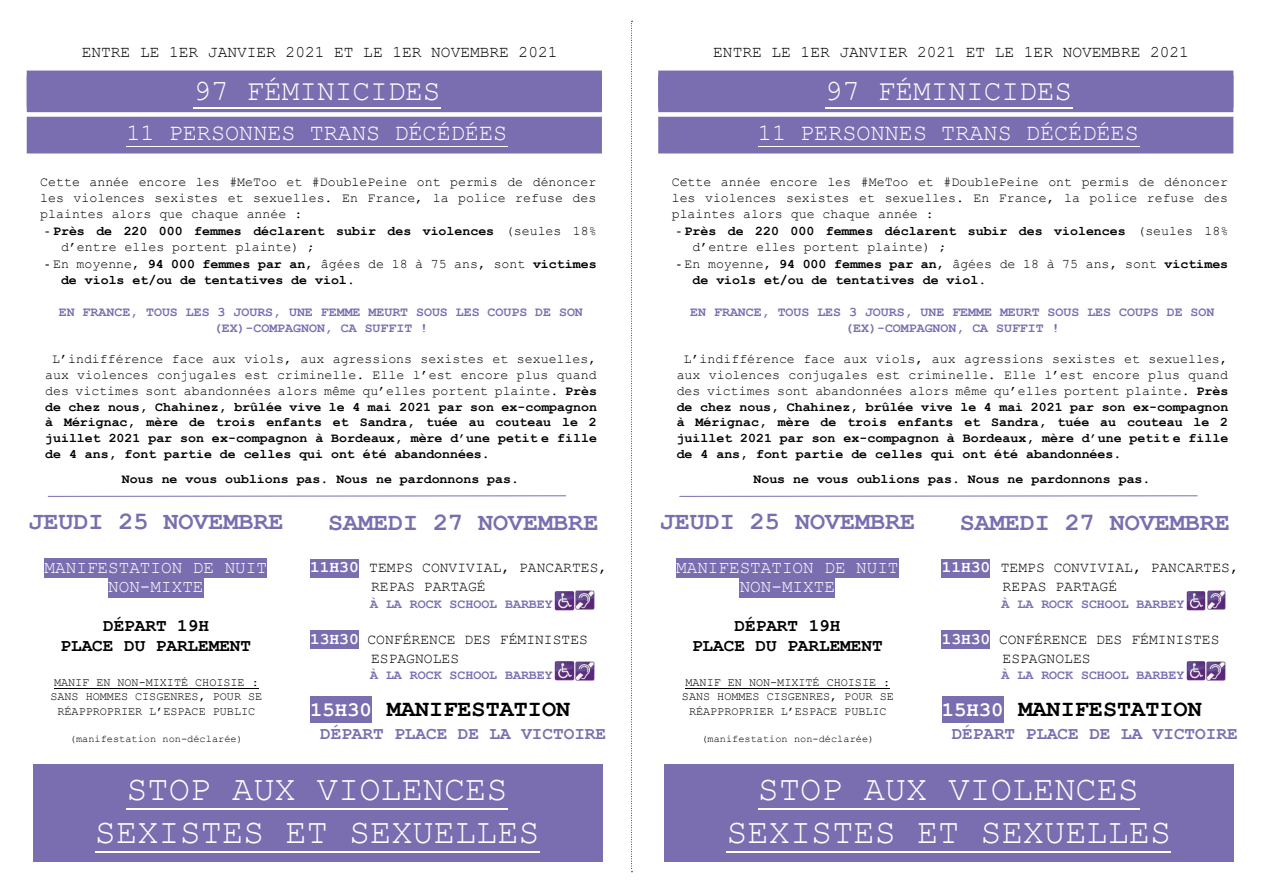
<style>
.page{position:relative;width:1263px;height:893px;background:#fff}
.page>*{position:absolute;margin:0;border:0;box-sizing:border-box;transform-origin:0 0}
.t1{font:35.25px/42.5px "Courier New";color:#fff;text-align:center}
.t2{font:29.4px "Courier New";color:#fff}
.t3{font:27.9px "Courier New";color:#fff}
.t4{font:700 25.05px "Courier New";color:#7a6eb0}
.t5{font:23.4px "Courier New";color:#fff}
.t6{font:700 23.4px "Courier New";color:#000}
.t7{font:17.7px/19.6px "Courier New";color:#fff;text-align:center}
.t8{font:700 17.7px/19.8px "Courier New";color:#000;text-align:center}
.t9{font:700 17.7px "Courier New";color:#7a6eb0}
.t10{font:16.2px "Courier New";color:#000}
.t11{font:14.7px/18.8px "Courier New";color:#000}
.t12{font:700 13.2px/15.9px "Courier New";color:#000}
.t13{font:13.2px/15.9px "Courier New";color:#000;text-align:justify}
.t14{font:700 13.2px/15.9px "Courier New";color:#7a6eb0;text-align:center}
.t15{font:11.85px/14.4px "Courier New";letter-spacing:-.005em;color:#000;text-align:center}
.t16{font:10.2px "Courier New";letter-spacing:.005em;color:#000}
.s1{font-family:"Times New Roman";font-weight:400}
.s2{font-weight:400}
.s3{font-weight:700;font-size:16.2px;color:#fff}
.s4{font-size:20.7px;color:#fff}
</style>
<div class="page">
<div style="left:27px;top:71px;width:575px;height:36px;background:#7a6eb0"></div>
<div style="left:27px;top:117px;width:575px;height:36px;background:#7a6eb0"></div>
<div style="left:27px;top:75px;width:575px;height:37px;background:#7a6eb0"></div>
<img style="left:555px;top:591px;width:39px;height:19px">
<img style="left:555px;top:662px;width:39px;height:19px">
<hr style="left:193px;top:107px;width:248px;height:1px;background:#fff">
<hr style="left:126px;top:146px;width:382px;height:1px;background:#fff">
<div style="left:45px;top:558px;width:222px;height:20px;background:#7a6eb0"></div>
<div style="left:108px;top:578px;width:96px;height:19px;background:#7a6eb0"></div>
<hr style="left:54px;top:688px;width:205px;height:1px;background:#000">
<div style="left:310px;top:559px;width:49px;height:18px;background:#7a6eb0"></div>
<div style="left:310px;top:630px;width:49px;height:19px;background:#7a6eb0"></div>
<div style="left:310px;top:696px;width:62px;height:27px;background:#7a6eb0"></div>
<div style="left:33px;top:764px;width:570px;height:98px;background:#7a6eb0"></div>
<hr style="left:126px;top:808px;width:382px;height:2px;background:#fff">
<hr style="left:95px;top:851px;width:445px;height:1px;background:#fff">
<svg style="left:47px;top:495px;width:519px;height:2px"></svg>
<svg style="left:631px;top:21px;width:1px;height:851px"></svg>
<div style="left:658px;top:71px;width:575px;height:36px;background:#7a6eb0"></div>
<div style="left:658px;top:117px;width:575px;height:36px;background:#7a6eb0"></div>
<div style="left:658px;top:75px;width:575px;height:37px;background:#7a6eb0"></div>
<img style="left:1186px;top:591px;width:40px;height:19px">
<img style="left:1186px;top:662px;width:40px;height:19px">
<hr style="left:825px;top:107px;width:247px;height:1px;background:#fff">
<hr style="left:758px;top:146px;width:381px;height:1px;background:#fff">
<div style="left:676px;top:558px;width:222px;height:20px;background:#7a6eb0"></div>
<div style="left:740px;top:578px;width:95px;height:19px;background:#7a6eb0"></div>
<hr style="left:685px;top:688px;width:205px;height:1px;background:#000">
<div style="left:942px;top:559px;width:48px;height:18px;background:#7a6eb0"></div>
<div style="left:942px;top:630px;width:48px;height:19px;background:#7a6eb0"></div>
<div style="left:942px;top:696px;width:61px;height:27px;background:#7a6eb0"></div>
<div style="left:664px;top:764px;width:570px;height:98px;background:#7a6eb0"></div>
<hr style="left:758px;top:808px;width:381px;height:2px;background:#fff">
<hr style="left:726px;top:851px;width:445px;height:1px;background:#fff">
<svg style="left:679px;top:495px;width:519px;height:2px"></svg>
<p class="t10" style="left:82px;top:42px;width:477px">ENTRE LE 1ER JANVIER 2021 ET LE 1ER NOVEMBRE 2021</p>
<p class="t2" style="left:193px;top:73px;width:249px">97 FÉMINICIDES</p>
<p class="t5" style="left:126px;top:118px;width:382px">11 PERSONNES TRANS DÉCÉDÉES</p>
<p class="t13" style="left:40px;top:174px;width:558px">Cette année encore les #MeToo et #DoublePeine ont permis de dénoncer les violences sexistes et sexuelles. En France, la police refuse des plaintes alors que chaque année :</p>
<p class="t12" style="left:61px;top:223px;width:537px;text-indent:-16px"><span class="s1">-</span> Près de 220 000 femmes déclarent subir des violences <span class="s2">(seules 18% d’entre elles portent plainte) ;</span></p>
<p class="t12" style="left:61px;top:256px;width:537px;text-indent:-16px"><span class="s1">-</span> <span class="s2">En moyenne,</span> 94 000 femmes par an<span class="s2">, âgées de 18 à 75 ans, sont</span> victimes de viols et/ou de tentatives de viol<span class="s2">.</span></p>
<p class="t14" style="left:59px;top:303px;width:526px">EN FRANCE, TOUS LES 3 JOURS, UNE FEMME MEURT SOUS LES COUPS DE SON (EX)-COMPAGNON, CA SUFFIT !</p>
<p class="t12" style="left:45px;top:350px;width:553px;text-align:justify;text-indent:7px"><span class="s2">L’indifférence face aux viols, aux agressions sexistes et sexuelles, aux violences conjugales est criminelle. Elle l’est encore plus quand des victimes sont abandonnées alors même qu’elles portent plainte.</span> Près de chez nous, Chahinez, brûlée vive le 4 mai 2021 par son ex-compagnon à Mérignac, mère de trois enfants et Sandra, tuée au couteau le 2 juillet 2021 par son ex-compagnon à Bordeaux, mère d’une petit e fille de 4 ans, font partie de celles qui ont été abandonnées.</p>
<p class="t12" style="left:122px;top:470px;width:398px">Nous ne vous oublions pas. Nous ne pardonnons pas.</p>
<p class="t4" style="left:28px;top:506px;width:257px">JEUDI 25 NOVEMBRE</p>
<p class="t7" style="left:45px;top:557px;width:224px">MANIFESTATION DE NUIT<br>NON-MIXTE</p>
<p class="t8" style="left:61px;top:615px;width:192px">DÉPART 19H<br>PLACE DU PARLEMENT</p>
<p class="t15" style="left:50px;top:674px;width:213px">MANIF EN NON-MIXITÉ CHOISIE :<br>SANS HOMMES CISGENRES, POUR SE<br>RÉAPPROPRIER L’ESPACE PUBLIC</p>
<p class="t16" style="left:70px;top:733px;width:174px">(manifestation non-déclarée)</p>
<p class="t4" style="left:328px;top:507px;width:272px">SAMEDI 27 NOVEMBRE</p>
<p class="t11" style="left:371px;top:558px;width:238px;text-indent:-61px"><span class="s3">11H30</span> TEMPS CONVIVIAL, PANCARTES,<br>REPAS PARTAGÉ</p>
<p class="t14" style="left:370px;top:595px;width:184px">À LA ROCK SCHOOL BARBEY</p>
<p class="t11" style="left:371px;top:629px;width:218px;text-indent:-61px"><span class="s3">13H30</span> CONFÉRENCE DES FÉMINISTES<br>ESPAGNOLES</p>
<p class="t14" style="left:370px;top:667px;width:184px">À LA ROCK SCHOOL BARBEY</p>
<p class="t6" style="left:310px;top:694px;width:262px"><span class="s4">15H30</span> MANIFESTATION</p>
<p class="t9" style="left:320px;top:723px;width:287px">DÉPART PLACE DE LA VICTOIRE</p>
<p class="t1" style="left:95px;top:767px;width:446px">STOP AUX VIOLENCES<br>SEXISTES ET SEXUELLES</p>
<p class="t3" style="left:53px;top:552px;width:119px">JOURNEE</p>
<p class="t10" style="left:713px;top:42px;width:477px">ENTRE LE 1ER JANVIER 2021 ET LE 1ER NOVEMBRE 2021</p>
<p class="t2" style="left:825px;top:73px;width:249px">97 FÉMINICIDES</p>
<p class="t5" style="left:758px;top:118px;width:382px">11 PERSONNES TRANS DÉCÉDÉES</p>
<p class="t13" style="left:672px;top:174px;width:558px">Cette année encore les #MeToo et #DoublePeine ont permis de dénoncer les violences sexistes et sexuelles. En France, la police refuse des plaintes alors que chaque année :</p>
<p class="t12" style="left:692px;top:223px;width:537px;text-indent:-16px"><span class="s1">-</span> Près de 220 000 femmes déclarent subir des violences <span class="s2">(seules 18% d’entre elles portent plainte) ;</span></p>
<p class="t12" style="left:692px;top:256px;width:537px;text-indent:-16px"><span class="s1">-</span> <span class="s2">En moyenne,</span> 94 000 femmes par an<span class="s2">, âgées de 18 à 75 ans, sont</span> victimes de viols et/ou de tentatives de viol<span class="s2">.</span></p>
<p class="t14" style="left:690px;top:303px;width:526px">EN FRANCE, TOUS LES 3 JOURS, UNE FEMME MEURT SOUS LES COUPS DE SON (EX)-COMPAGNON, CA SUFFIT !</p>
<p class="t12" style="left:677px;top:350px;width:553px;text-align:justify;text-indent:7px"><span class="s2">L’indifférence face aux viols, aux agressions sexistes et sexuelles, aux violences conjugales est criminelle. Elle l’est encore plus quand des victimes sont abandonnées alors même qu’elles portent plainte.</span> Près de chez nous, Chahinez, brûlée vive le 4 mai 2021 par son ex-compagnon à Mérignac, mère de trois enfants et Sandra, tuée au couteau le 2 juillet 2021 par son ex-compagnon à Bordeaux, mère d’une petit e fille de 4 ans, font partie de celles qui ont été abandonnées.</p>
<p class="t12" style="left:753px;top:470px;width:398px">Nous ne vous oublions pas. Nous ne pardonnons pas.</p>
<p class="t4" style="left:660px;top:506px;width:257px">JEUDI 25 NOVEMBRE</p>
<p class="t7" style="left:676px;top:557px;width:224px">MANIFESTATION DE NUIT<br>NON-MIXTE</p>
<p class="t8" style="left:692px;top:615px;width:192px">DÉPART 19H<br>PLACE DU PARLEMENT</p>
<p class="t15" style="left:682px;top:674px;width:213px">MANIF EN NON-MIXITÉ CHOISIE :<br>SANS HOMMES CISGENRES, POUR SE<br>RÉAPPROPRIER L’ESPACE PUBLIC</p>
<p class="t16" style="left:701px;top:733px;width:174px">(manifestation non-déclarée)</p>
<p class="t4" style="left:960px;top:507px;width:272px">SAMEDI 27 NOVEMBRE</p>
<p class="t11" style="left:1002px;top:558px;width:238px;text-indent:-61px"><span class="s3">11H30</span> TEMPS CONVIVIAL, PANCARTES,<br>REPAS PARTAGÉ</p>
<p class="t14" style="left:1002px;top:595px;width:184px">À LA ROCK SCHOOL BARBEY</p>
<p class="t11" style="left:1002px;top:629px;width:218px;text-indent:-61px"><span class="s3">13H30</span> CONFÉRENCE DES FÉMINISTES<br>ESPAGNOLES</p>
<p class="t14" style="left:1002px;top:667px;width:184px">À LA ROCK SCHOOL BARBEY</p>
<p class="t6" style="left:942px;top:694px;width:262px"><span class="s4">15H30</span> MANIFESTATION</p>
<p class="t9" style="left:952px;top:723px;width:287px">DÉPART PLACE DE LA VICTOIRE</p>
<p class="t1" style="left:726px;top:767px;width:446px">STOP AUX VIOLENCES<br>SEXISTES ET SEXUELLES</p>
<p class="t3" style="left:684px;top:552px;width:119px">JOURNEE</p>
</div>
